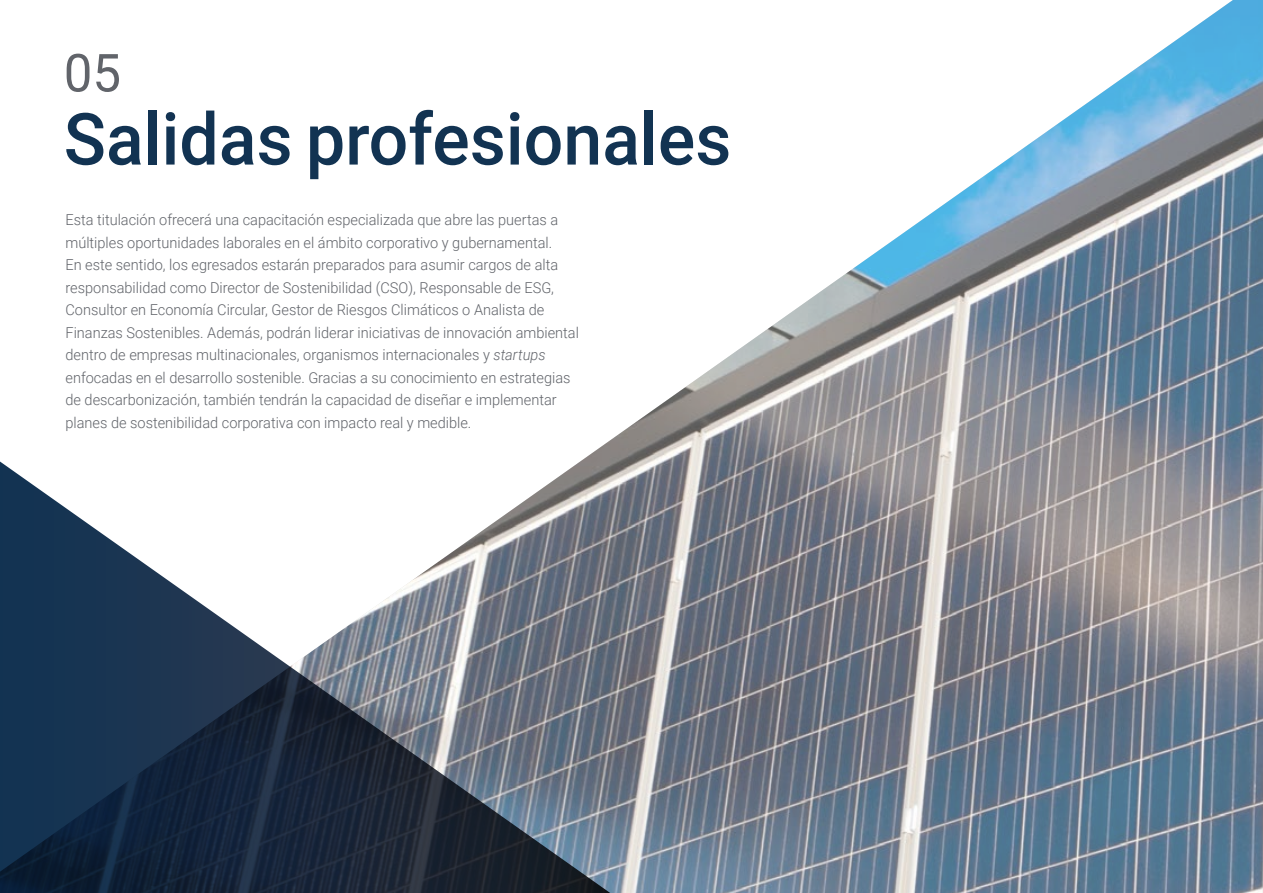
<style>
.page{position:relative;width:1263px;height:893px;background:#fff}
.page>*{position:absolute;margin:0;border:0;box-sizing:border-box;transform-origin:0 0}
.t1{font:500 72px "Roboto";color:#123352}
.t2{font:52.5px "Roboto";color:#61646a}
.t3{font:300 15px/22.5px "Roboto";color:#61646a}
.s1{font-style:italic}
</style>
<div class="page">
<img style="left:602px;top:0;width:661px;height:893px">
<svg style="left:0;top:446px;width:640px;height:447px"></svg>
<h2 class="t2" style="left:64px;top:36px;width:59px">05</h2>
<h1 class="t1" style="left:64px;top:89px;width:669px">Salidas profesionales</h1>
<p class="t3" style="left:65px;top:208px;width:515px">Esta titulación ofrecerá una capacitación especializada que abre las puertas a múltiples oportunidades laborales en el ámbito corporativo y gubernamental.<br>En este sentido, los egresados estarán preparados para asumir cargos de alta responsabilidad como Director de Sostenibilidad (CSO), Responsable de ESG, Consultor en Economía Circular, Gestor de Riesgos Climáticos o Analista de Finanzas Sostenibles. Además, podrán liderar iniciativas de innovación ambiental dentro de empresas multinacionales, organismos internacionales y <span class="s1">startups </span>enfocadas en el desarrollo sostenible. Gracias a su conocimiento en estrategias de descarbonización, también tendrán la capacidad de diseñar e implementar planes de sostenibilidad corporativa con impacto real y medible.</p>
</div>
